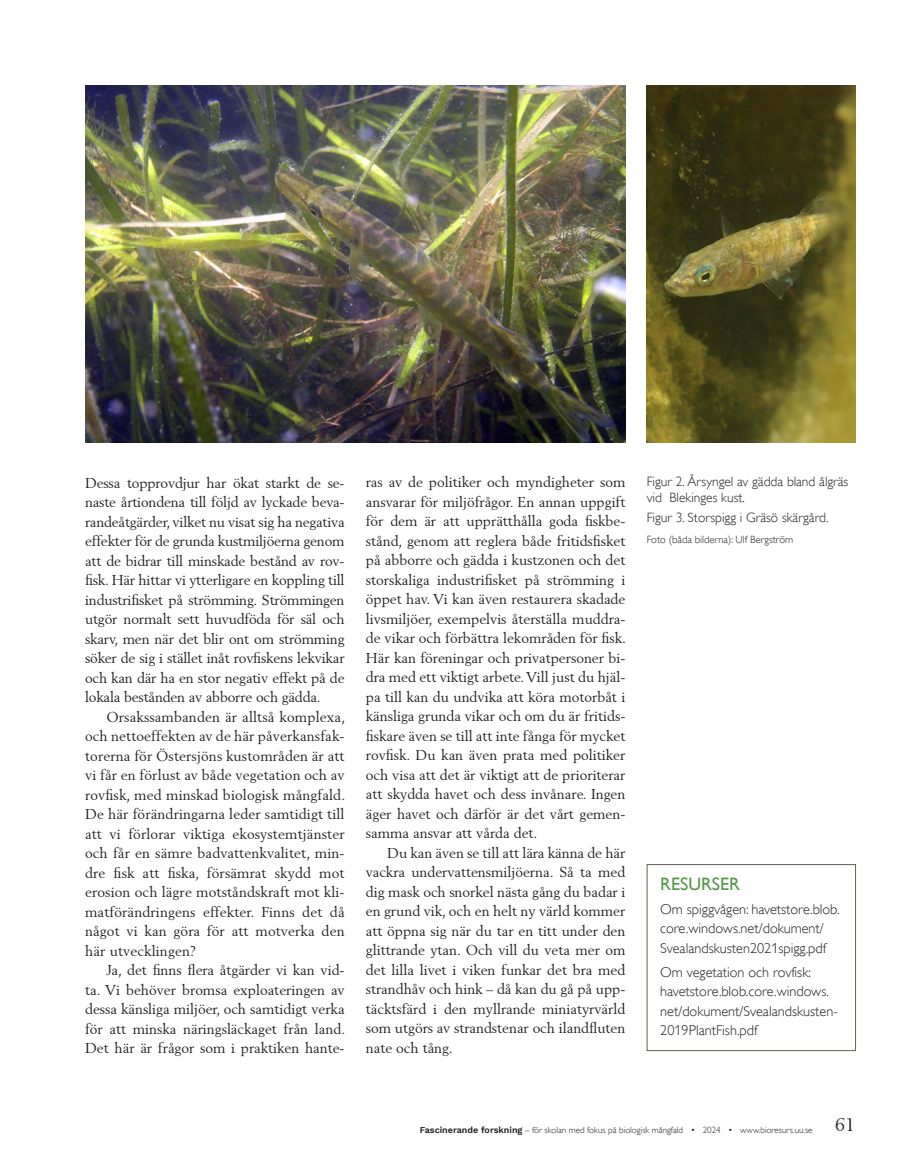
<style>
.page{position:relative;width:919px;height:1174px;background:#fff}
.page>*{position:absolute;margin:0;border:0;box-sizing:border-box;transform-origin:0 0}
.Underrubrik_till_uppgiftsida{font:18px "Gill Alt One";color:#56974a}
.t1{font:18px "Berling";color:#231f20}
.Bröd_m_indrag{font:14.25px/19.5px "Berling";color:#231f20;text-align:justify}
.Uppgifter__faktatext{font:300 14.25px/19.5px "Gill Alt One";color:#231f20}
.Bildtext{font:300 13.5px/16.2px "Gill Alt One";color:#231f20}
.Bildtext-2{font:300 10.5px "Gill Alt One";color:#231f20}
.t2{font:300 9px "Gill Alt One";color:#231f20}
.s1{font-family:"Work Sans";font-weight:400}
.s2{font-family:"Berling";font-weight:400}
</style>
<div class="page">
<img style="left:646px;top:85px;width:209px;height:358px">
<img style="left:85px;top:85px;width:540px;height:358px">
<div style="left:646px;top:864px;width:209px;height:187px;border:1px solid #616157"></div>
<p class="Bröd_m_indrag" style="left:85px;top:472px;width:261px">Dessa topprovdjur har ökat starkt de se&shy;naste årtiondena till följd av lyckade beva&shy;randeåtgärder, vilket nu visat sig ha negativa effekter för de grunda kustmiljöerna genom att de bidrar till minskade bestånd av rov&shy;fisk. Här hittar vi ytterligare en koppling till industrifisket på strömming. Strömmingen utgör normalt sett huvudföda för säl och skarv, men när det blir ont om strömming söker de sig i stället inåt rovfiskens lekvikar och kan där ha en stor negativ effekt på de lokala bestånden av abborre och gädda.</p>
<p class="Bröd_m_indrag" style="left:85px;top:706px;width:262px;text-indent:21px">Orsakssambanden är alltså komplexa, och nettoeffekten av de här påverkansfak&shy;torerna för Östersjöns kustområden är att vi får en förlust av både vegetation och av rovfisk, med minskad biologisk mångfald.<br>De här förändringarna leder samtidigt till att vi förlorar viktiga ekosystemtjänster och får en sämre badvattenkvalitet, min&shy;dre fisk att fiska, försämrat skydd mot erosion och lägre motståndskraft mot kli&shy;matförändringens effekter. Finns det då något vi kan göra för att motverka den här utvecklingen?</p>
<p class="Bröd_m_indrag" style="left:85px;top:960px;width:262px;text-indent:21px">Ja, det finns flera åtgärder vi kan vid&shy;ta. Vi behöver bromsa exploateringen av dessa känsliga miljöer, och samtidigt verka för att minska näringsläckaget från land.<br>Det här är frågor som i praktiken hante-</p>
<p class="Bröd_m_indrag" style="left:366px;top:472px;width:262px">ras av de politiker och myndigheter som ansvarar för miljöfrågor. En annan uppgift för dem är att upprätthålla goda fiskbe&shy;stånd, genom att reglera både fritidsfisket på abborre och gädda i kustzonen och det storskaliga industrifisket på strömming i öppet hav. Vi kan även restaurera skadade livsmiljöer, exempelvis återställa muddra&shy;de vikar och förbättra lekområden för fisk.<br>Här kan föreningar och privatpersoner bi&shy;dra med ett viktigt arbete. Vill just du hjäl&shy;pa till kan du undvika att köra motorbåt i känsliga grunda vikar och om du är fritids&shy;fiskare även se till att inte fånga för mycket rovfisk. Du kan även prata med politiker och visa att det är viktigt att de prioriterar att skydda havet och dess invånare. Ingen äger havet och därför är det vårt gemen&shy;samma ansvar att vårda det.</p>
<p class="Bröd_m_indrag" style="left:366px;top:843px;width:261px;text-indent:21px">Du kan även se till att lära känna de här vackra undervattensmiljöerna. Så ta med dig mask och snorkel nästa gång du badar i en grund vik, och en helt ny värld kommer att öppna sig när du tar en titt under den glittrande ytan. Och vill du veta mer om det lilla livet i viken funkar det bra med strandhåv och hink – då kan du gå på upp&shy;täcktsfärd i den myllrande miniatyrvärld som utgörs av strandstenar och ilandfluten nate och tång.</p>
<p class="Bildtext" style="left:646px;top:473px;width:203px">Figur 2. Årsyngel av gädda bland ålgräs vid Blekinges kust.</p>
<p class="Bildtext" style="left:646px;top:510px;width:183px">Figur 3. Storspigg i Gräsö skärgård.</p>
<p class="Bildtext-2" style="left:646px;top:533px;width:148px">Foto (båda bilderna): Ulf Bergström</p>
<h3 class="Underrubrik_till_uppgiftsida" style="left:660px;top:873px;width:81px">RESURSER</h3>
<p class="Uppgifter__faktatext" style="left:660px;top:899px;width:181px">Om spiggvågen: havetstore.blob. core.windows.net/dokument/<br>Svealandskusten2021spigg.pdf</p>
<p class="Uppgifter__faktatext" style="left:660px;top:962px;width:179px">Om vegetation och rovfisk: havetstore.blob.core.windows. net/dokument/Svealandskusten-<br>2019PlantFish.pdf</p>
<p class="t2" style="left:419px;top:1124px;width:394px"><span class="s1">Fascinerande forskning</span> <span class="s2">–</span> för skolan med fokus på biologisk mångfald • 2024 • www.bioresurs.uu.se</p>
<p class="t1" style="left:835px;top:1114px;width:22px">61</p>
</div>
